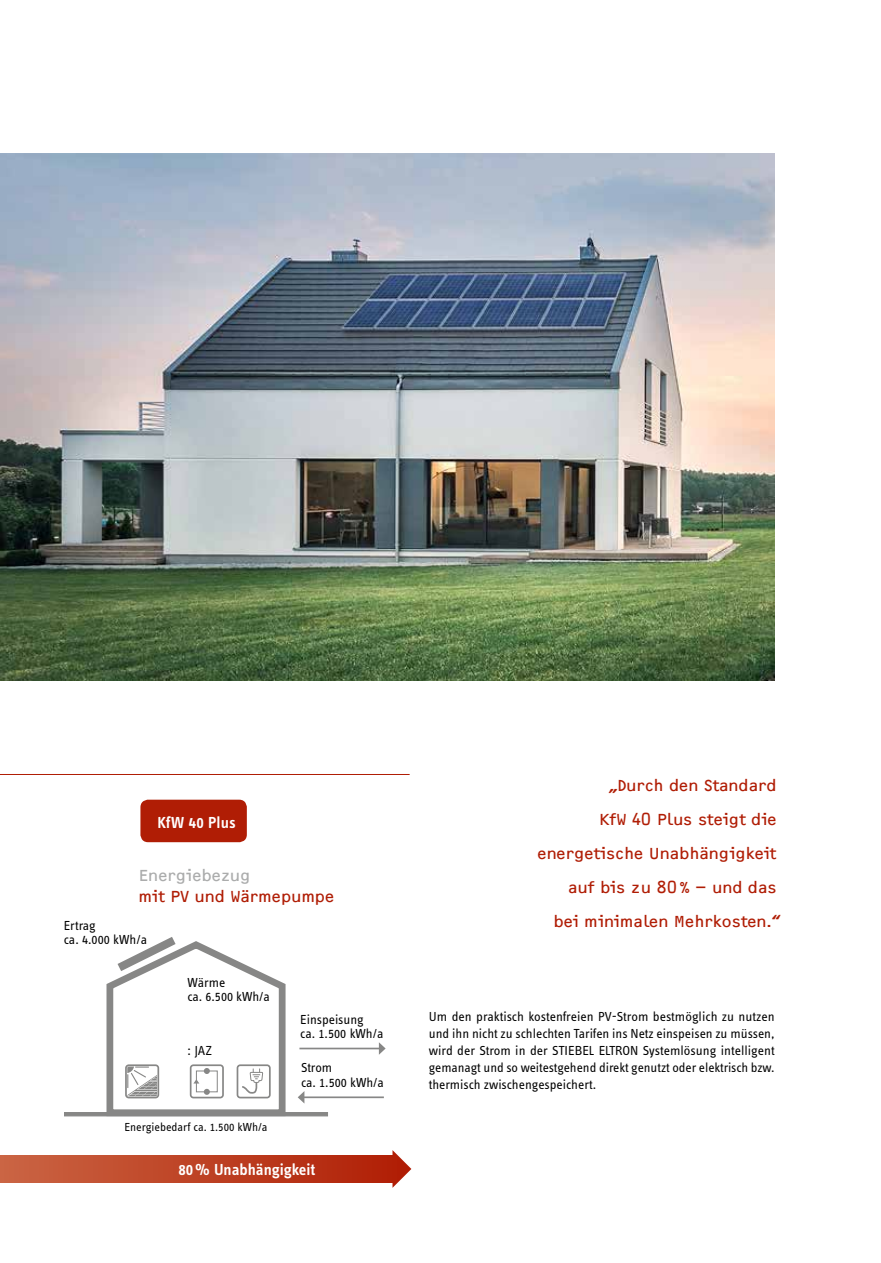
<style>
.page{position:relative;width:881px;height:1263px;background:#fff}
.page>*{position:absolute;margin:0;border:0;box-sizing:border-box;transform-origin:0 0}
.t1{font:16.5px/34px "F2 FOCR Bczyk Com";color:#b01d05;text-align:right}
.t2{font:600 16.5px "STE Info Text";color:#fff}
.t3{font:16.5px "F2 FOCR Bczyk Com";letter-spacing:-.005em;color:#abacac}
.t4{font:13.5px/17px "STE Info Text";color:#000}
.t5{font:12px "STE Info Text";color:#000}
</style>
<div class="page">
<img style="left:0;top:153px;width:774px;height:527px">
<svg style="left:388px;top:1150px;width:23px;height:38px"></svg>
<div style="left:0;top:1155px;width:396px;height:27px;background:linear-gradient(to right,#cb6543,#b12007)"></div>
<div style="left:140px;top:800px;width:107px;height:42px;background:#b01d05;border-radius:8px"></div>
<hr style="left:64px;top:1112px;width:264px;height:4px;background:#878786">
<hr style="left:303px;top:1096px;width:81px;height:2px;background:#878786">
<svg style="left:298px;top:1091px;width:6px;height:12px"></svg>
<hr style="left:299px;top:1048px;width:81px;height:1px;background:#878786">
<svg style="left:379px;top:1042px;width:6px;height:13px"></svg>
<svg style="left:0;top:774px;width:410px;height:1px"></svg>
<svg style="left:101px;top:937px;width:188px;height:180px"></svg>
<p class="t2" style="left:158px;top:813px;width:80px">KfW 40 Plus</p>
<p class="t3" style="left:138px;top:865px;width:113px">Energiebezug</p>
<p class="t1" style="left:138px;top:879px;width:197px">mit PV und Wärmepumpe</p>
<p class="t4" style="left:64px;top:918px;width:85px;line-height:14.2px">Ertrag<br>ca. 4.000 kWh/a</p>
<p class="t4" style="left:187px;top:975px;width:84px;line-height:14.2px">Wärme<br>ca. 6.500 kWh/a</p>
<p class="t4" style="left:187px;top:1042px;width:26px">: JAZ</p>
<p class="t5" style="left:124px;top:1120px;width:145px">Energiebedarf ca. 1.500 kWh/a</p>
<p class="t4" style="left:300px;top:1012px;width:85px;line-height:14.2px">Einspeisung<br>ca. 1.500 kWh/a</p>
<p class="t4" style="left:301px;top:1061px;width:84px;line-height:14.2px">Strom<br>ca. 1.500 kWh/a</p>
<p class="t2" style="left:178px;top:1160px;width:138px">80% Unabhängigkeit</p>
<p class="t1" style="left:537px;top:768px;width:245px">„Durch den Standard<br>KfW 40 Plus steigt die energetische Unabhängigkeit auf bis zu 80% – und das<br>bei minimalen Mehrkosten.“</p>
<p class="t4" style="left:428px;top:1008px;width:347px;text-align:justify">Um den praktisch kostenfreien PV-Strom bestmöglich zu nutzen und ihn nicht zu schlechten Tarifen ins Netz einspeisen zu müssen, wird der Strom in der STIEBEL ELTRON Systemlösung intelligent gemanagt und so weitestgehend direkt genutzt oder elektrisch bzw. thermisch zwischengespeichert.</p>
</div>
